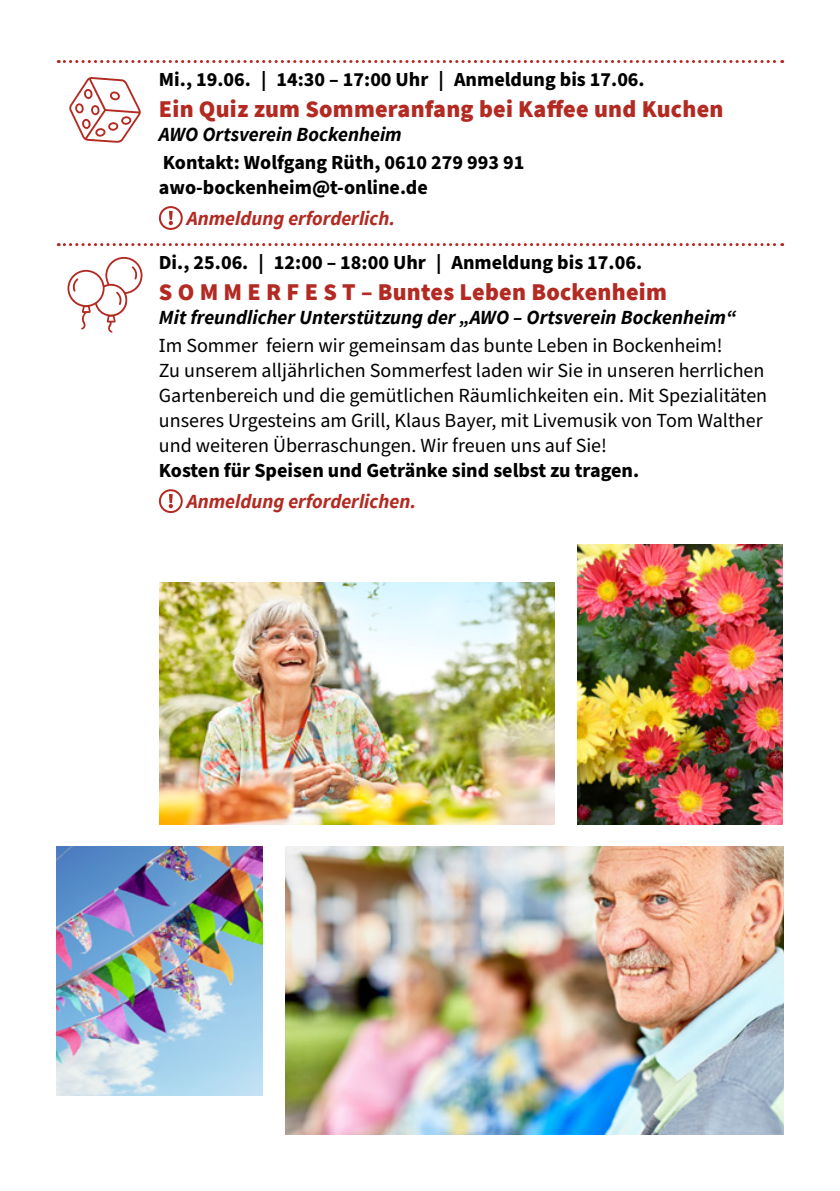
<style>
.page{position:relative;width:840px;height:1191px;background:#fff}
.page>*{position:absolute;margin:0;border:0;box-sizing:border-box;transform-origin:0 0}
.t1{font:900 24px "Source Sans Pro";letter-spacing:.01em;color:#b32a22}
.t2{font:20px/25px "Source Sans Pro";color:#000}
.t3{font:700 20px/25px "Source Sans Pro";color:#000}
.t4{font:italic 700 20px "Source Sans Pro";color:#000}
.t5{font:italic 700 20px "Source Sans Pro";color:#b32a22}
</style>
<div class="page">
<svg style="left:58px;top:60px;width:724px;height:3px"></svg>
<svg style="left:58px;top:243px;width:724px;height:3px"></svg>
<svg style="left:169px;top:211px;width:4px;height:14px"></svg>
<div style="left:159px;top:206px;width:24px;height:24px;border:2px solid #b32a22;border-radius:50%"></div>
<svg style="left:169px;top:494px;width:4px;height:14px"></svg>
<div style="left:159px;top:489px;width:24px;height:24px;border:2px solid #b32a22;border-radius:50%"></div>
<img style="left:57px;top:846px;width:205px;height:249px">
<img style="left:577px;top:544px;width:205px;height:280px">
<img style="left:159px;top:582px;width:395px;height:242px">
<img style="left:285px;top:846px;width:497px;height:288px">
<p class="t3" style="left:159px;top:67px;width:487px">Mi., 19.06. | 14:30 – 17:00 Uhr | Anmeldung bis 17.06.</p>
<p class="t1" style="left:159px;top:92px;width:566px">Ein Quiz zum Sommeranfang bei Kaffee und Kuchen</p>
<p class="t4" style="left:159px;top:121px;width:244px">AWO Ortsverein Bockenheim</p>
<p class="t3" style="left:159px;top:151px;width:367px">Kontakt: Wolfgang Rüth, 0610 279 993 91 awo-bockenheim@t-online.de</p>
<p class="t5" style="left:187px;top:205px;width:210px">Anmeldung erforderlich.</p>
<p class="t3" style="left:159px;top:250px;width:484px">Di., 25.06. | 12:00 – 18:00 Uhr | Anmeldung bis 17.06.</p>
<p class="t1" style="left:159px;top:275px;width:509px">S O M M E R F E S T – Buntes Leben Bockenheim</p>
<p class="t4" style="left:159px;top:304px;width:578px">Mit freundlicher Unterstützung der „AWO – Ortsverein Bockenheim“</p>
<p class="t2" style="left:159px;top:334px;width:609px">Im Sommer feiern wir gemeinsam das bunte Leben in Bockenheim!<br>Zu unserem alljährlichen Sommerfest laden wir Sie in unseren herrlichen Gartenbereich und die gemütlichen Räumlichkeiten ein. Mit Spezialitäten unseres Urgesteins am Grill, Klaus Bayer, mit Livemusik von Tom Walther und weiteren Überraschungen. Wir freuen uns auf Sie!</p>
<p class="t3" style="left:159px;top:459px;width:481px">Kosten für Speisen und Getränke sind selbst zu tragen.</p>
<p class="t5" style="left:187px;top:488px;width:231px">Anmeldung erforderlichen.</p>
</div>
